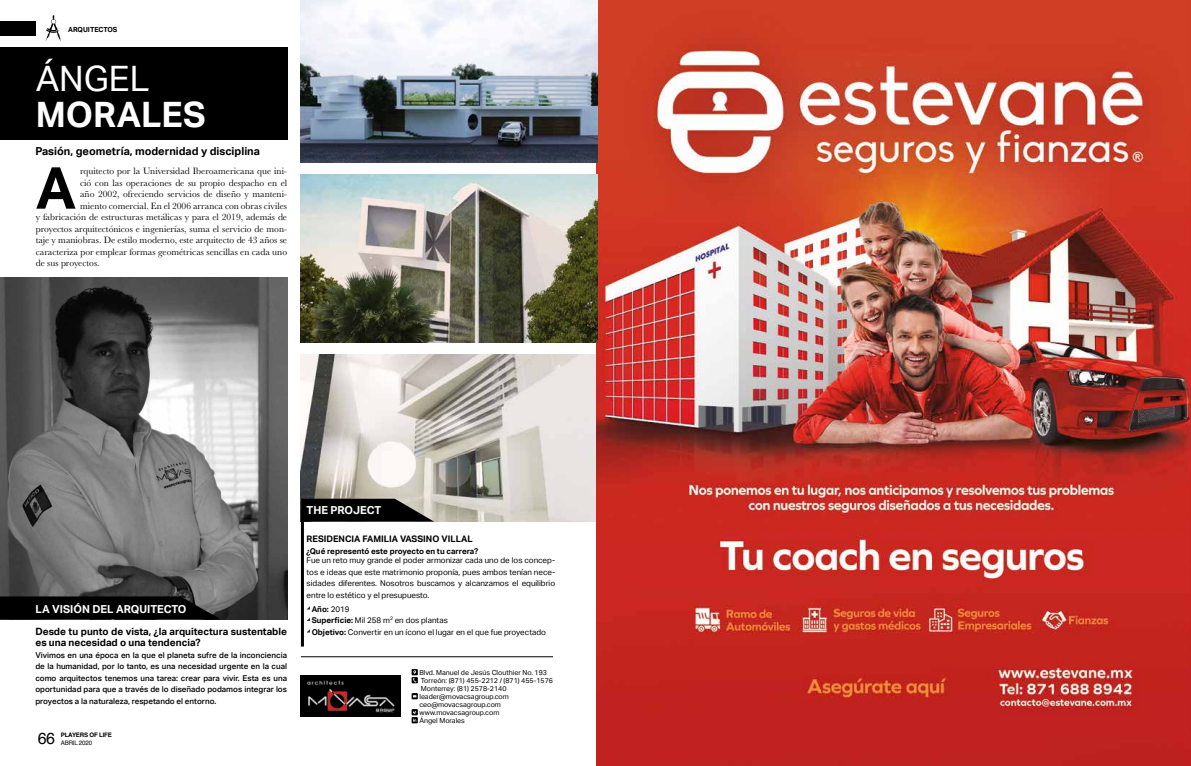
<style>
.page{position:relative;width:1191px;height:766px;background:#fff}
.page>*{position:absolute;margin:0;border:0;box-sizing:border-box;transform-origin:0 0}
.t1{font:700 57.8px "Aktiv Grotesk";color:#000}
.t2{font:700 35px "Aktiv Grotesk";color:#fff}
.t3{font:35px "Aktiv Grotesk";color:#fff}
.t4{font:16px "Helvetica";color:#000}
.t5{font:700 11px "Aktiv Grotesk";color:#000}
.t6{font:700 11px "Aktiv Grotesk";color:#fff}
.t7{font:700 10px/11.5px "Aktiv Grotesk";color:#000}
.t8{font:9.5px "Baskerville URW";color:#000}
.t9{font:700 9px "Aktiv Grotesk";color:#000}
.t10{font:8px/11.5px "Aktiv Grotesk";color:#000;text-align:justify}
.t11{font:500 8px/11.5px "Aktiv Grotesk";color:#000;text-align:justify}
.t12{font:700 8px "Aktiv Grotesk";color:#000}
.t13{font:7px/8px "Aktiv Grotesk";color:#000}
.t14{font:700 7px "Aktiv Grotesk";color:#000}
.t15{font:700 6.1px "Helvetica";letter-spacing:-.03em;color:#000}
.t16{font:6.1px "Helvetica";letter-spacing:-.03em;color:#000}
.s1{font-weight:700}
</style>
<div class="page">
<img style="left:596px;top:0;width:595px;height:765px">
<img style="left:301px;top:354px;width:294px;height:167px">
<img style="left:301px;top:174px;width:296px;height:168px">
<img style="left:301px;top:0;width:296px;height:162px">
<div style="left:0;top:47px;width:287px;height:92px;background:#000"></div>
<img style="left:0;top:278px;width:287px;height:341px">
<svg style="left:301px;top:498px;width:133px;height:23px;background:#252422"></svg>
<svg style="left:0;top:596px;width:221px;height:23px;background:#0b0b0b"></svg>
<div style="left:0;top:21px;width:35px;height:14px;background:#000"></div>
<svg style="left:46px;top:15px;width:15px;height:26px"></svg>
<svg style="left:411px;top:669px;width:7px;height:14px"></svg>
<svg style="left:411px;top:693px;width:7px;height:6px"></svg>
<svg style="left:411px;top:709px;width:7px;height:14px"></svg>
<hr style="left:301px;top:656px;width:252px;height:1px;background:#000">
<hr style="left:301px;top:510px;width:3px;height:136px;background:#000">
<img style="left:301px;top:675px;width:99px;height:41px">
<p class="t14" style="left:68px;top:26px;width:51px">ARQUITECTOS</p>
<h2 class="t3" style="left:36px;top:58px;width:115px">ÁNGEL</h2>
<h2 class="t2" style="left:36px;top:94px;width:171px">MORALES</h2>
<p class="t5" style="left:35px;top:145px;width:226px">Pasión, geometría, modernidad y disciplina</p>
<h1 class="t1" style="left:36px;top:155px;width:42px">A</h1>
<p class="t8" style="left:80px;top:164px;width:208px">rquitecto por la Universidad Iberoamericana que ini-</p>
<p class="t8" style="left:80px;top:176px;width:208px">ció con las operaciones de su propio despacho en el</p>
<p class="t8" style="left:80px;top:187px;width:208px">año 2002, ofreciendo servicios de diseño y manteni-</p>
<p class="t8" style="left:80px;top:199px;width:208px">miento comercial. En el 2006 arranca con obras civiles</p>
<p class="t8" style="left:36px;top:210px;width:253px">y fabricación de estructuras metálicas y para el 2019, además de</p>
<p class="t8" style="left:36px;top:222px;width:253px">proyectos arquitectónicos e ingenierías, suma el servicio de mon-</p>
<p class="t8" style="left:36px;top:233px;width:253px">taje y maniobras. De estilo moderno, este arquitecto de 43 años se</p>
<p class="t8" style="left:36px;top:245px;width:253px">caracteriza por emplear formas geométricas sencillas en cada uno</p>
<p class="t8" style="left:36px;top:256px;width:65px">de sus proyectos.</p>
<p class="t6" style="left:35px;top:602px;width:152px">LA VISIÓN DEL ARQUITECTO</p>
<p class="t7" style="left:35px;top:625px;width:253px">Desde tu punto de vista, ¿la arquitectura sustentable es una necesidad o una tendencia?</p>
<p class="t11" style="left:35px;top:648px;width:253px">Vivimos en una época en la que el planeta sufre de la inconciencia de la humanidad, por lo tanto, es una necesidad urgente en la cual como arquitectos tenemos una tarea: crear para vivir. Esta es una oportunidad para que a través de lo diseñado podamos integrar los proyectos a la naturaleza, respetando el entorno.</p>
<h3 class="t4" style="left:38px;top:725px;width:19px">66</h3>
<p class="t15" style="left:61px;top:730px;width:53px">PLAYERS OF LIFE</p>
<p class="t16" style="left:61px;top:737px;width:33px">ABRIL 2020</p>
<p class="t6" style="left:307px;top:504px;width:76px">THE PROJECT</p>
<p class="t9" style="left:307px;top:534px;width:167px">RESIDENCIA FAMILIA VASSINO VILLAL</p>
<p class="t12" style="left:307px;top:546px;width:173px">¿Qué representó este proyecto en tu carrera?</p>
<p class="t10" style="left:307px;top:554px;width:250px">Fue un reto muy grande el poder armonizar cada uno de los concep&shy;tos e ideas que este matrimonio proponía, pues ambos tenían nece&shy;sidades diferentes. Nosotros buscamos y alcanzamos el equilibrio entre lo estético y el presupuesto.</p>
<p class="t10" style="left:312px;top:602px;width:236px;text-align:left"><span class="s1">Año:</span> 2019<br><span class="s1">Superficie:</span> Mil 258 m<sup>2</sup> en dos plantas<br><span class="s1">Objetivo:</span> Convertir en un ícono el lugar en el que fue proyectado</p>
<p class="t13" style="left:419px;top:668px;width:135px">Blvd. Manuel de Jesús Clouthier No. 193<br>Torreón: (871) 455-2212 / (871) 455-1576<br>Monterrey: (81) 2578-2140 leader@movacsagroup.com ceo@movacsagroup.com www.movacsagroup.com<br>Ángel Morales</p>
</div>
